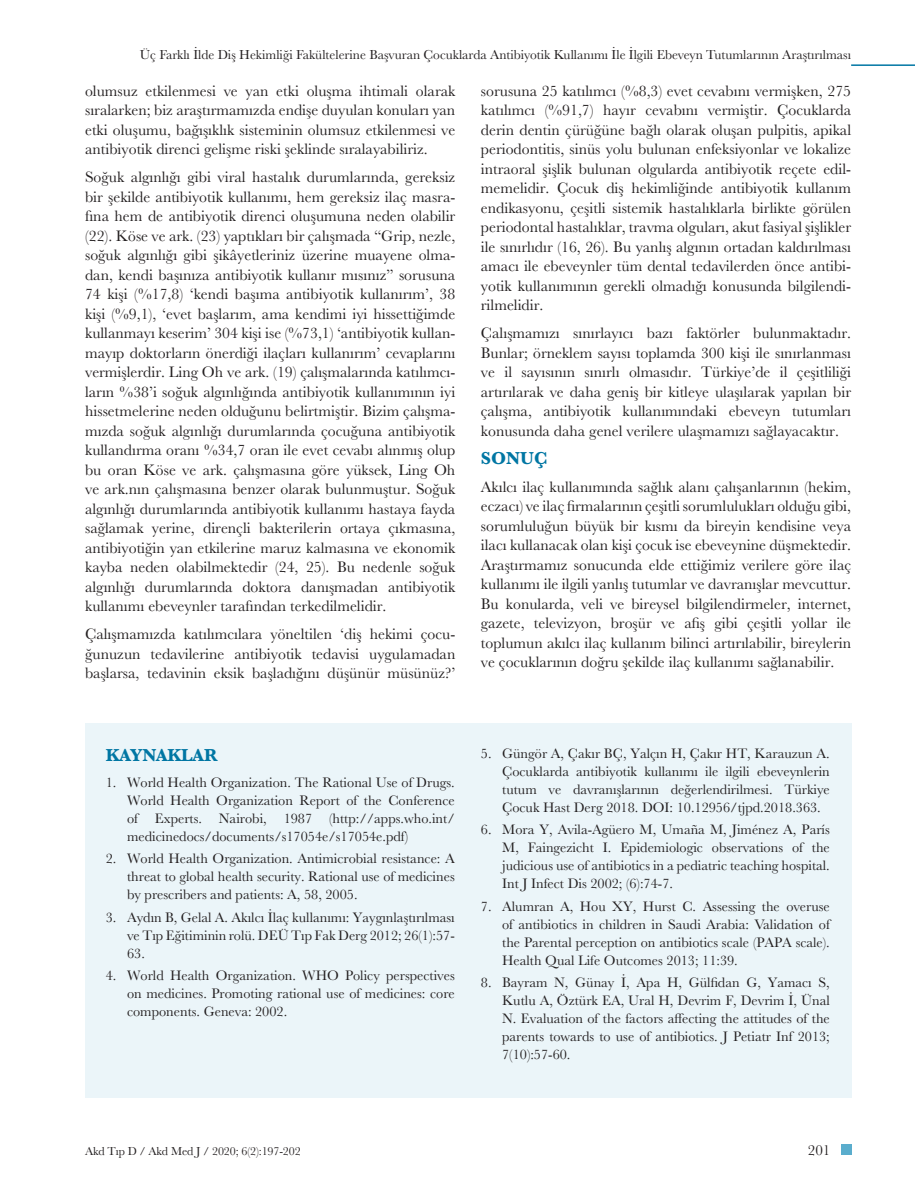
<style>
.page{position:relative;width:915px;height:1191px;background:#fff}
.page>*{position:absolute;margin:0;border:0;box-sizing:border-box;transform-origin:0 0}
.t1{font:700 18px "Baskerville";color:#0076a3}
.t2{font:15.75px/19.5px "Baskerville";color:#231f20;text-align:justify}
.t3{font:15px "Baskerville";color:#231f20}
.t4{font:14.25px/18px "Baskerville";color:#231f20;text-align:justify}
.t5{font:13.5px "Baskerville";color:#231f20}
.t6{font:12px "Baskerville";letter-spacing:-.01em;color:#231f20}
</style>
<div class="page">
<div style="left:840px;top:1144px;width:10px;height:10px;background:#5aadcd"></div>
<hr style="left:850px;top:64px;width:64px;height:2px;background:#0076a3">
<div style="left:85px;top:723px;width:765px;height:374px;background:#ebf5f9"></div>
<p class="t5" style="left:140px;top:46px;width:712px">Üç Farklı İlde Diş Hekimliği Fakültelerine Başvuran Çocuklarda Antibiyotik Kullanımı İle İlgili Ebeveyn Tutumlarının Araştırılması</p>
<p class="t2" style="left:85px;top:81px;width:371px">olumsuz etkilenmesi ve yan etki oluşma ihtimali olarak sıralarken; biz araştırmamızda endişe duyulan konuları yan etki oluşumu, bağışıklık sisteminin olumsuz etkilenmesi ve antibiyotik direnci gelişme riski şeklinde sıralayabiliriz.</p>
<p class="t2" style="left:85px;top:168px;width:371px">Soğuk algınlığı gibi viral hastalık durumlarında, gereksiz bir şekilde antibiyotik kullanımı, hem gereksiz ilaç masra&shy;fına hem de antibiyotik direnci oluşumuna neden olabilir (22). Köse ve ark. (23) yaptıkları bir çalışmada “Grip, nezle, soğuk algınlığı gibi şikâyetleriniz üzerine muayene olma&shy;dan, kendi başınıza antibiyotik kullanır mısınız” sorusuna 74 kişi (%17,8) ‘kendi başıma antibiyotik kullanırım’, 38 kişi (%9,1), ‘evet başlarım, ama kendimi iyi hissettiğimde kullanmayı keserim’ 304 kişi ise (%73,1) ‘antibiyotik kullan&shy;mayıp doktorların önerdiği ilaçları kullanırım’ cevaplarını vermişlerdir. Ling Oh ve ark. (19) çalışmalarında katılımcı&shy;ların %38’i soğuk algınlığında antibiyotik kullanımının iyi hissetmelerine neden olduğunu belirtmiştir. Bizim çalışma&shy;mızda soğuk algınlığı durumlarında çocuğuna antibiyotik kullandırma oranı %34,7 oran ile evet cevabı alınmış olup bu oran Köse ve ark. çalışmasına göre yüksek, Ling Oh ve ark.nın çalışmasına benzer olarak bulunmuştur. Soğuk algınlığı durumlarında antibiyotik kullanımı hastaya fayda sağlamak yerine, dirençli bakterilerin ortaya çıkmasına, antibiyotiğin yan etkilerine maruz kalmasına ve ekonomik kayba neden olabilmektedir (24, 25). Bu nedenle soğuk algınlığı durumlarında doktora danışmadan antibiyotik kullanımı ebeveynler tarafından terkedilmelidir.</p>
<p class="t2" style="left:85px;top:624px;width:371px">Çalışmamızda katılımcılara yöneltilen ‘diş hekimi çocu&shy;ğunuzun tedavilerine antibiyotik tedavisi uygulamadan başlarsa, tedavinin eksik başladığını düşünür müsünüz?’</p>
<p class="t2" style="left:480px;top:81px;width:371px">sorusuna 25 katılımcı (%8,3) evet cevabını vermişken, 275 katılımcı (%91,7) hayır cevabını vermiştir. Çocuklarda derin dentin çürüğüne bağlı olarak oluşan pulpitis, apikal periodontitis, sinüs yolu bulunan enfeksiyonlar ve lokalize intraoral şişlik bulunan olgularda antibiyotik reçete edil&shy;memelidir. Çocuk diş hekimliğinde antibiyotik kullanım endikasyonu, çeşitli sistemik hastalıklarla birlikte görülen periodontal hastalıklar, travma olguları, akut fasiyal şişlikler ile sınırlıdır (16, 26). Bu yanlış algının ortadan kaldırılması amacı ile ebeveynler tüm dental tedavilerden önce antibi&shy;yotik kullanımının gerekli olmadığı konusunda bilgilendi&shy;rilmelidir.</p>
<p class="t2" style="left:480px;top:323px;width:371px">Çalışmamızı sınırlayıcı bazı faktörler bulunmaktadır.<br>Bunlar; örneklem sayısı toplamda 300 kişi ile sınırlanması ve il sayısının sınırlı olmasıdır. Türkiye’de il çeşitliliği artırılarak ve daha geniş bir kitleye ulaşılarak yapılan bir çalışma, antibiyotik kullanımındaki ebeveyn tutumları konusunda daha genel verilere ulaşmamızı sağlayacaktır.</p>
<p class="t1" style="left:480px;top:445px;width:68px">SONUÇ</p>
<p class="t2" style="left:480px;top:477px;width:371px">Akılcı ilaç kullanımında sağlık alanı çalışanlarının (hekim, eczacı) ve ilaç firmalarının çeşitli sorumlulukları olduğu gibi, sorumluluğun büyük bir kısmı da bireyin kendisine veya ilacı kullanacak olan kişi çocuk ise ebeveynine düşmektedir.<br>Araştırmamız sonucunda elde ettiğimiz verilere göre ilaç kullanımı ile ilgili yanlış tutumlar ve davranışlar mevcuttur.<br>Bu konularda, veli ve bireysel bilgilendirmeler, internet, gazete, televizyon, broşür ve afiş gibi çeşitli yollar ile toplumun akılcı ilaç kullanım bilinci artırılabilir, bireylerin ve çocuklarının doğru şekilde ilaç kullanımı sağlanabilir.</p>
<p class="t1" style="left:106px;top:742px;width:113px">KAYNAKLAR</p>
<p class="t4" style="left:127px;top:774px;width:329px;text-indent:-21px">1. World Health Organization. The Rational Use of Drugs.<br>World Health Organization Report of the Conference of Experts. Nairobi, 1987 (http://apps.who.int/ medicinedocs/documents/s17054e/s17054e.pdf)</p>
<p class="t4" style="left:127px;top:850px;width:329px;text-indent:-21px">2. World Health Organization. Antimicrobial resistance: A threat to global health security. Rational use of medicines by prescribers and patients: A, 58, 2005.</p>
<p class="t4" style="left:127px;top:908px;width:329px;text-indent:-21px">3. Aydın B, Gelal A. Akılcı İlaç kullanımı: Yaygınlaştırılması ve Tıp Eğitiminin rolü . DEÜ Tıp Fak Derg 2012; 26(1):57- 63.</p>
<p class="t4" style="left:127px;top:966px;width:329px;text-indent:-21px">4. World Health Organization. WHO Policy perspectives on medicines. Promoting rational use of medicines: core components. Geneva: 2002.</p>
<p class="t4" style="left:502px;top:744px;width:329px;text-indent:-21px">5. Güngör A, Çakır BÇ, Yalçın H, Çakır HT, Karauzun A.<br>Çocuklarda antibiyotik kullanımı ile ilgili ebeveynlerin tutum ve davranışlarının değerlendirilmesi. Türkiye Çocuk Hast Derg 2018. DOI: 10.12956/tjpd.2018.363.</p>
<p class="t4" style="left:502px;top:821px;width:329px;text-indent:-21px">6. Mora Y, Avila-Agüero M, Umaña M, Jiménez A, París M, Faingezicht I. Epidemiologic observations of the judicious use of antibiotics in a pediatric teaching hospital.<br>Int J Infect Dis 2002; (6):74-7.</p>
<p class="t4" style="left:502px;top:897px;width:329px;text-indent:-21px">7. Alumran A, Hou XY, Hurst C. Assessing the overuse of antibiotics in children in Saudi Arabia: Validation of the Parental perception on antibiotics scale (PAPA scale).<br>Health Qual Life Outcomes 2013; 11:39.</p>
<p class="t4" style="left:502px;top:973px;width:329px;text-indent:-21px">8. Bayram N, Günay İ, Apa H, Gülfidan G, Yamacı S, Kutlu A, Ö ztürk EA, Ural H, Devrim F, Devrim İ, Ünal N. Evaluation of the factors affecting the attitudes of the parents towards to use of antibiotics. J Petiatr Inf 2013; 7(10):57-60.</p>
<p class="t6" style="left:85px;top:1143px;width:217px">Akd Tıp D / Akd Med J / 2020; 6(2):197-202</p>
<p class="t3" style="left:807px;top:1140px;width:24px">201</p>
</div>
